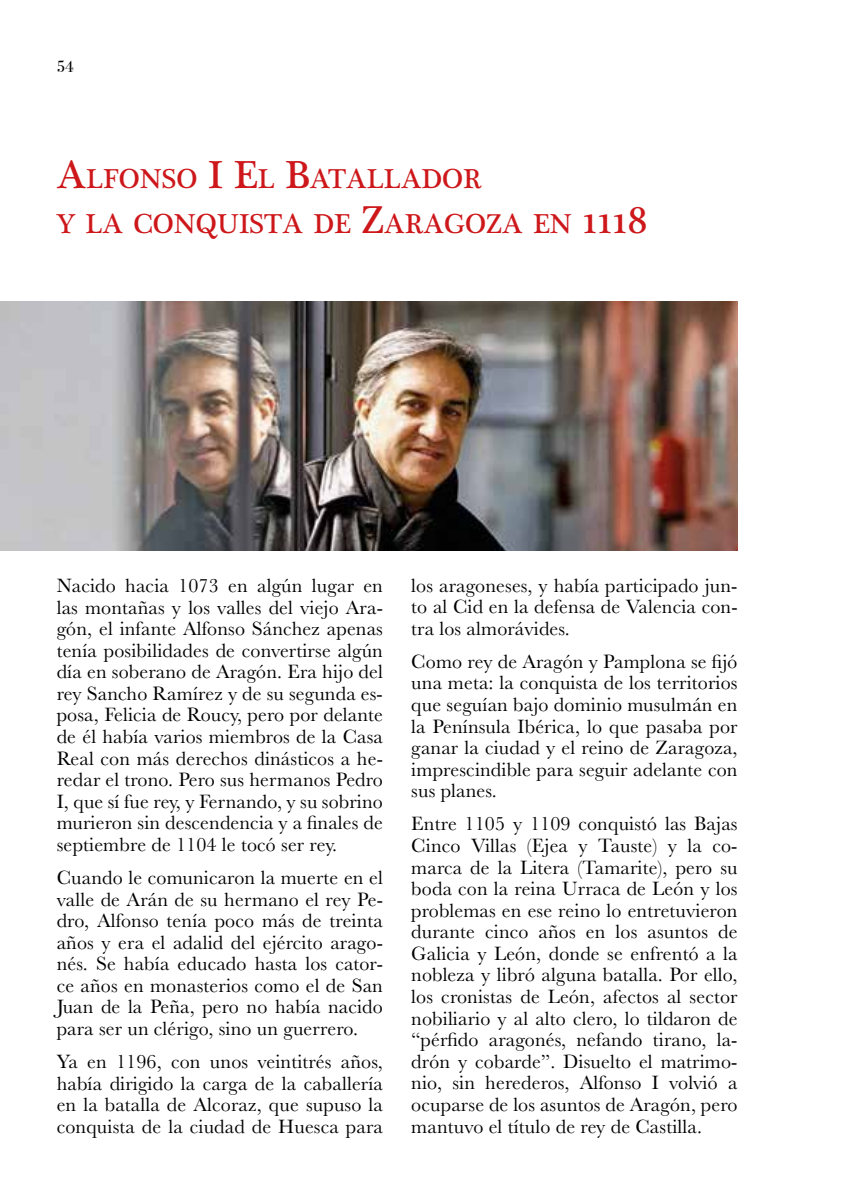
<style>
.page{position:relative;width:851px;height:1191px;background:#fff}
.page>*{position:absolute;margin:0;border:0;box-sizing:border-box;transform-origin:0 0}
.t1{font:28px/45px "Plantagenet Cherokee";color:#cd171a}
.t2{font:20px/21.6px "Baskerville";letter-spacing:.01em;color:#000;text-align:justify}
.t3{font:16px "Bodoni Svty Two ITCTT";color:#000}
.s1{font-size:40px}
</style>
<div class="page">
<img style="left:0;top:301px;width:737px;height:249px">
<p class="t3" style="left:57px;top:53px;width:19px">54</p>
<h1 class="t1" style="left:57px;top:157px;width:592px"><span class="s1">A</span>LFONSO <span class="s1">I E</span>L <span class="s1">B</span>ATALLADOR<br>Y LA CONQUISTA DE <span class="s1">Z</span>ARAGOZA EN <span class="s1">1118</span></h1>
<p class="t2" style="left:57px;top:575px;width:328px">Nacido hacia 1073 en algún lugar en las montañas y los valles del viejo Ara&shy;gón, el infante Alfonso Sánchez apenas tenía posibilidades de convertirse algún día en soberano de Aragón. Era hijo del rey Sancho Ramírez y de su segunda es&shy;posa, Felicia de Roucy, pero por delante de él había varios miembros de la Casa Real con más derechos dinásticos a he&shy;redar el trono. Pero sus hermanos Pedro I, que sí fue rey, y Fernando, y su sobrino murieron sin descendencia y a finales de septiembre de 1104 le tocó ser rey.</p>
<p class="t2" style="left:57px;top:867px;width:328px">Cuando le comunicaron la muerte en el valle de Arán de su hermano el rey Pe&shy;dro, Alfonso tenía poco más de treinta años y era el adalid del ejército arago&shy;nés. Se había educado hasta los cator&shy;ce años en monasterios como el de San Juan de la Peña, pero no había nacido para ser un clérigo, sino un guerrero.</p>
<p class="t2" style="left:57px;top:1051px;width:328px">Ya en 1196, con unos veintitrés años, había dirigido la carga de la caballería en la batalla de Alcoraz, que supuso la conquista de la ciudad de Huesca para</p>
<p class="t2" style="left:411px;top:575px;width:328px">los aragoneses, y había participado jun&shy;to al Cid en la defensa de Valencia con&shy;tra los almorávides.</p>
<p class="t2" style="left:411px;top:651px;width:328px">Como rey de Aragón y Pamplona se fijó una meta: la conquista de los territorios que seguían bajo dominio musulmán en la Península Ibérica, lo que pasaba por ganar la ciudad y el reino de Zaragoza, imprescindible para seguir adelante con sus planes.</p>
<p class="t2" style="left:411px;top:813px;width:328px">Entre 1105 y 1109 conquistó las Bajas Cinco Villas (Ejea y Tauste) y la co&shy;marca de la Litera (Tamarite), pero su boda con la reina Urraca de León y los problemas en ese reino lo entretuvieron durante cinco años en los asuntos de Galicia y León, donde se enfrentó a la nobleza y libró alguna batalla. Por ello, los cronistas de León, afectos al sector nobiliario y al alto clero, lo tildaron de “pérfido aragonés, nefando tirano, la&shy;drón y cobarde”. Disuelto el matrimo&shy;nio, sin herederos, Alfonso I volvió a ocuparse de los asuntos de Aragón, pero mantuvo el título de rey de Castilla.</p>
</div>
